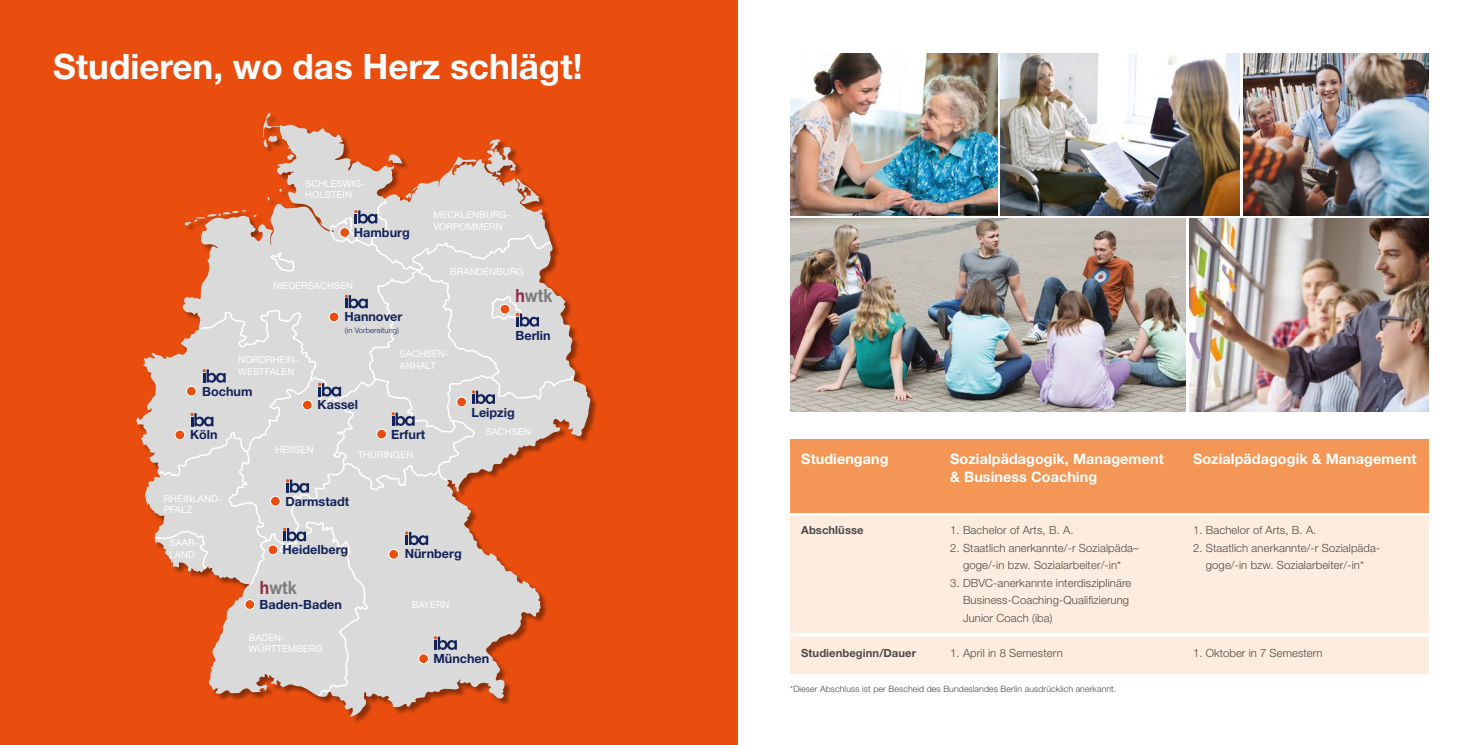
<style>
.page{position:relative;width:1482px;height:745px;background:#fff}
.page>*{position:absolute;margin:0;border:0;box-sizing:border-box;transform-origin:0 0}
.Seitenheadline{font:700 35px "Helvetica Neue LT Std";color:#fff}
.t1{font:700 18.12px "Helvetica Neue LT Std";color:#7c7b7b;scale:.87 1}
.Headline_Fachbereich{font:700 14.38px/17.5px "Helvetica Neue LT Std";letter-spacing:.005em;color:#fff}
.t2{font:700 12.62px "Helvetica Neue LT Std";color:#14235a}
.Copy_9_light{font:300 11.25px/17.5px "Helvetica Neue LT Std";letter-spacing:.01em;color:#4a4a49;text-align:center}
.Headline_Fachbereich-2{font:700 11.25px "Helvetica Neue LT Std";letter-spacing:.005em;color:#4a4a49}
.t3{font:9.5px/11.4px "Helvetica Neue LT Std";letter-spacing:.01em;color:#fff}
.Copy_9_light-2{font:300 8.75px "Helvetica Neue LT Std";letter-spacing:.01em;color:#4a4a49}
.t4{font:300 7.62px "Helvetica Neue LT Std";letter-spacing:.015em;color:#14235a}
.s1{color:#952742}
</style>
<div class="page">
<div style="left:0;top:0;width:737px;height:744px;background:#e94e0f"></div>
<img style="left:790px;top:53px;width:207px;height:162px">
<div style="left:790px;top:439px;width:638px;height:73px;background:#f49655"></div>
<div style="left:790px;top:516px;width:638px;height:157px;background:#feecde"></div>
<hr style="left:790px;top:633px;width:638px;height:3px;background:#fff">
<img style="left:1189px;top:218px;width:239px;height:193px">
<img style="left:1000px;top:53px;width:239px;height:162px">
<img style="left:790px;top:218px;width:395px;height:193px">
<img style="left:1243px;top:53px;width:185px;height:162px">
<svg style="left:136px;top:113px;width:454px;height:603px"></svg>
<svg style="left:486px;top:139px;width:53px;height:59px"></svg>
<svg style="left:405px;top:192px;width:6px;height:6px"></svg>
<svg style="left:286px;top:154px;width:8px;height:6px"></svg>
<svg style="left:263px;top:135px;width:15px;height:12px"></svg>
<svg style="left:155px;top:530px;width:4px;height:38px"></svg>
<svg style="left:159px;top:198px;width:415px;height:498px;fill:#dadada"></svg>
<svg style="left:472px;top:390px;width:23px;height:14px"></svg>
<svg style="left:491px;top:295px;width:48px;height:31px"></svg>
<svg style="left:391px;top:412px;width:23px;height:13px"></svg>
<svg style="left:318px;top:382px;width:23px;height:14px"></svg>
<svg style="left:345px;top:294px;width:23px;height:14px"></svg>
<svg style="left:190px;top:412px;width:23px;height:14px"></svg>
<svg style="left:203px;top:369px;width:23px;height:13px"></svg>
<svg style="left:354px;top:210px;width:23px;height:13px"></svg>
<svg style="left:286px;top:479px;width:23px;height:13px"></svg>
<svg style="left:283px;top:527px;width:23px;height:14px"></svg>
<svg style="left:434px;top:635px;width:23px;height:14px"></svg>
<svg style="left:405px;top:531px;width:23px;height:13px"></svg>
<div style="left:456px;top:397px;width:10px;height:9px;background:#e94e0f;border-radius:50%"></div>
<div style="left:456px;top:396px;width:11px;height:11px;border:1px solid #fff;border-radius:50%"></div>
<svg style="left:500px;top:304px;width:10px;height:10px"></svg>
<div style="left:499px;top:303px;width:11px;height:11px;border:1px solid #fff;border-radius:50%"></div>
<svg style="left:376px;top:429px;width:10px;height:10px"></svg>
<div style="left:376px;top:428px;width:11px;height:11px;border:1px solid #fff;border-radius:50%"></div>
<div style="left:302px;top:400px;width:10px;height:9px;background:#e94e0f;border-radius:50%"></div>
<div style="left:302px;top:399px;width:11px;height:11px;border:1px solid #fff;border-radius:50%"></div>
<div style="left:329px;top:312px;width:10px;height:9px;background:#e94e0f;border-radius:50%"></div>
<div style="left:328px;top:311px;width:11px;height:11px;border:1px solid #fff;border-radius:50%"></div>
<svg style="left:186px;top:386px;width:10px;height:10px"></svg>
<div style="left:186px;top:385px;width:11px;height:11px;border:1px solid #fff;border-radius:50%"></div>
<div style="left:175px;top:429px;width:10px;height:10px;background:#e94e0f;border-radius:50%"></div>
<div style="left:174px;top:429px;width:11px;height:11px;border:1px solid #fff;border-radius:50%"></div>
<svg style="left:270px;top:496px;width:10px;height:10px"></svg>
<div style="left:270px;top:495px;width:11px;height:11px;border:1px solid #fff;border-radius:50%"></div>
<div style="left:268px;top:544px;width:10px;height:10px;background:#e94e0f;border-radius:50%"></div>
<div style="left:267px;top:544px;width:11px;height:11px;border:1px solid #fff;border-radius:50%"></div>
<svg style="left:245px;top:599px;width:9px;height:10px"></svg>
<div style="left:244px;top:598px;width:11px;height:11px;border:1px solid #fff;border-radius:50%"></div>
<svg style="left:418px;top:653px;width:10px;height:10px"></svg>
<div style="left:418px;top:652px;width:11px;height:11px;border:1px solid #fff;border-radius:50%"></div>
<div style="left:389px;top:549px;width:9px;height:10px;background:#e94e0f;border-radius:50%"></div>
<div style="left:388px;top:548px;width:11px;height:11px;border:1px solid #fff;border-radius:50%"></div>
<div style="left:340px;top:227px;width:9px;height:10px;background:#e94e0f;border-radius:50%"></div>
<div style="left:339px;top:227px;width:11px;height:11px;border:1px solid #fff;border-radius:50%"></div>
<p class="Seitenheadline" style="left:53px;top:45px;width:530px">Studieren, wo das Herz schlägt!</p>
<p class="t3" style="left:305px;top:177px;width:61px">SCHLESWIG-<br>HOLSTEIN</p>
<p class="t2" style="left:354px;top:224px;width:57px">Hamburg</p>
<p class="t3" style="left:273px;top:280px;width:81px">NIEDERSACHSEN</p>
<p class="t2" style="left:344px;top:309px;width:60px">Hannover</p>
<p class="t4" style="left:345px;top:326px;width:56px">(in Vorbereitung)</p>
<p class="t3" style="left:433px;top:209px;width:78px">MECKLENBURG-<br>VORPOMMERN</p>
<p class="t3" style="left:450px;top:266px;width:75px">BRANDENBURG</p>
<p class="t1" style="left:515px;top:284px;width:44px"><span class="s1">h</span>wtk</p>
<p class="t2" style="left:515px;top:327px;width:37px">Berlin</p>
<p class="t3" style="left:238px;top:354px;width:62px">NORDRHEIN-<br>WESTFALEN</p>
<p class="t2" style="left:202px;top:383px;width:52px">Bochum</p>
<p class="t2" style="left:190px;top:427px;width:29px">Köln</p>
<p class="t2" style="left:317px;top:397px;width:42px">Kassel</p>
<p class="t3" style="left:399px;top:348px;width:51px">SACHSEN-<br>ANHALT</p>
<p class="t2" style="left:391px;top:426px;width:36px">Erfurt</p>
<p class="t3" style="left:275px;top:443px;width:40px">HESSEN</p>
<p class="t3" style="left:357px;top:448px;width:57px">THÜRINGEN</p>
<p class="t2" style="left:471px;top:404px;width:45px">Leipzig</p>
<p class="t3" style="left:485px;top:425px;width:47px">SACHSEN</p>
<p class="t3" style="left:164px;top:492px;width:59px">RHEINLAND-<br>PFALZ</p>
<p class="t3" style="left:169px;top:537px;width:30px">SAAR-<br>LAND</p>
<p class="t2" style="left:285px;top:493px;width:65px">Darmstadt</p>
<p class="t2" style="left:282px;top:541px;width:67px">Heidelberg</p>
<p class="t1" style="left:260px;top:576px;width:44px"><span class="s1">h</span>wtk</p>
<p class="t2" style="left:259px;top:596px;width:84px">Baden-Baden</p>
<p class="t2" style="left:404px;top:545px;width:59px">Nürnberg</p>
<p class="t3" style="left:412px;top:598px;width:39px">BAYERN</p>
<p class="t3" style="left:249px;top:631px;width:75px">BADEN-<br>WÜRTTEMBERG</p>
<p class="t2" style="left:433px;top:650px;width:57px">München</p>
<p class="Headline_Fachbereich" style="left:801px;top:449px;width:89px">Studiengang</p>
<p class="Headline_Fachbereich" style="left:950px;top:449px;width:215px">Sozialpädagogik, Management &amp; Business Coaching</p>
<p class="Headline_Fachbereich" style="left:1192px;top:449px;width:225px">Sozialpädagogik &amp; Management</p>
<p class="Headline_Fachbereich-2" style="left:801px;top:523px;width:64px">Abschlüsse</p>
<p class="Headline_Fachbereich-2" style="left:801px;top:645px;width:116px">Studienbeginn/Dauer</p>
<p class="Copy_9_light" style="left:950px;top:520px;width:125px">1. Bachelor of Arts, B. A.</p>
<p class="Copy_9_light" style="left:950px;top:538px;width:190px">2. Staatlich anerkannte/-r Sozialpäda– goge/-in bzw. Sozialarbeiter/-in*</p>
<p class="Copy_9_light" style="left:962px;top:573px;width:170px;text-align:left;text-indent:-13px">3. DBVC-anerkannte interdisziplinäre<br>Business-Coaching-Qualifizierung<br>Junior Coach (iba)</p>
<p class="Copy_9_light" style="left:950px;top:643px;width:114px">1. April in 8 Semestern</p>
<p class="Copy_9_light" style="left:1192px;top:520px;width:125px">1. Bachelor of Arts, B. A.</p>
<p class="Copy_9_light" style="left:1192px;top:538px;width:187px">2. Staatlich anerkannte/-r Sozialpäda&shy;goge/-in bzw. Sozialarbeiter/-in*</p>
<p class="Copy_9_light" style="left:1192px;top:643px;width:131px">1. Oktober in 7 Semestern</p>
<p class="Copy_9_light-2" style="left:790px;top:683px;width:327px">*Dieser Abschluss ist per Bescheid des Bundeslandes Berlin ausdrücklich anerkannt.</p>
</div>
